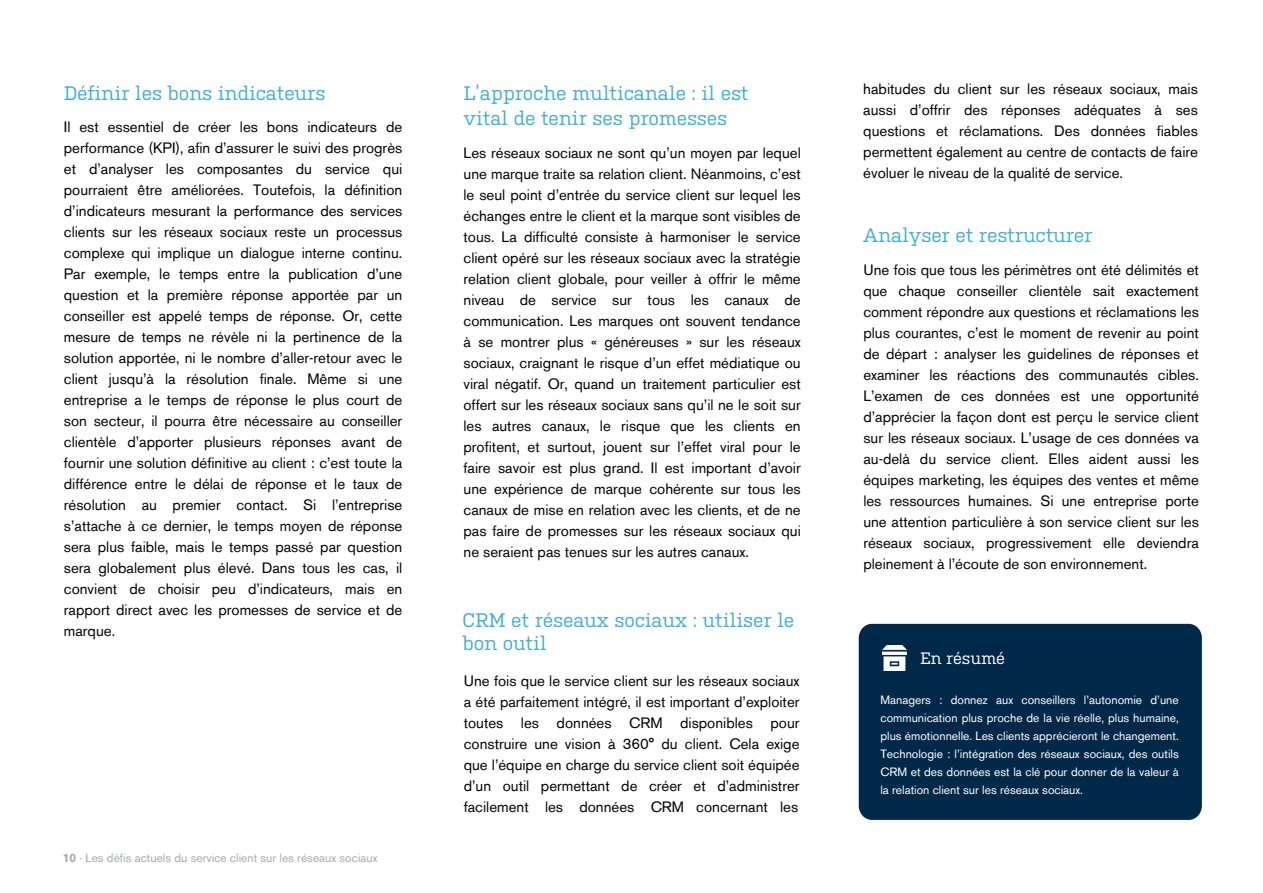
<style>
.page{position:relative;width:1263px;height:893px;background:#fff}
.page>*{position:absolute;margin:0;border:0;box-sizing:border-box;transform-origin:0 0}
.t1{font:19.5px/24px "Kulturista";letter-spacing:-.01em;color:#42afd5}
.t2{font:16.5px "Kulturista";letter-spacing:-.01em;color:#fff}
.t3{font:15px/21px "Akzidenz Grotesk BE";color:#050205;text-align:justify}
.t4{font:12px/18px "Akzidenz Grotesk BE";color:#fff;text-align:justify}
.t5{font:12px "Akzidenz Grotesk BE";color:#a7a9ac}
.s1{font-weight:700}
</style>
<div class="page">
<div style="left:859px;top:624px;width:343px;height:196px;background:#002849;border-radius:14px"></div>
<img style="left:882px;top:646px;width:25px;height:25px">
<h1 class="t1" style="left:64px;top:79px;width:263px">Définir les bons indicateurs</h1>
<h1 class="t1" style="left:463px;top:80px;width:287px">L’approche multicanale : il est vital de tenir ses promesses</h1>
<p class="t3" style="left:64px;top:116px;width:340px">Il est essentiel de créer les bons indicateurs de performance (KPI), afin d’assurer le suivi des progrès et d’analyser les composantes du service qui pourraient être améliorées. Toutefois, la définition d’indicateurs mesurant la performance des services clients sur les réseaux sociaux reste un processus complexe qui implique un dialogue interne continu.<br>Par exemple, le temps entre la publication d’une question et la première réponse apportée par un conseiller est appelé temps de réponse. Or, cette mesure de temps ne révèle ni la pertinence de la solution apportée, ni le nombre d’aller-retour avec le client jusqu’à la résolution finale. Même si une entreprise a le temps de réponse le plus court de son secteur, il pourra être nécessaire au conseiller clientèle d’apporter plusieurs réponses avant de fournir une solution définitive au client : c’est toute la différence entre le délai de réponse et le taux de résolution au premier contact. Si l’entreprise s’attache à ce dernier, le temps moyen de réponse sera plus faible, mais le temps passé par question sera globalement plus élevé. Dans tous les cas, il convient de choisir peu d’indicateurs, mais en rapport direct avec les promesses de service et de marque.</p>
<p class="t3" style="left:463px;top:142px;width:339px">Les réseaux sociaux ne sont qu’un moyen par lequel une marque traite sa relation client. Néanmoins, c’est le seul point d’entrée du service client sur lequel les échanges entre le client et la marque sont visibles de tous. La difficulté consiste à harmoniser le service client opéré sur les réseaux sociaux avec la stratégie relation client globale, pour veiller à offrir le même niveau de service sur tous les canaux de communication. Les marques ont souvent tendance à se montrer plus « généreuses » sur les réseaux sociaux, craignant le risque d’un effet médiatique ou viral négatif. Or, quand un traitement particulier est offert sur les réseaux sociaux sans qu’il ne le soit sur les autres canaux, le risque que les clients en profitent, et surtout, jouent sur l’effet viral pour le faire savoir est plus grand. Il est important d’avoir une expérience de marque cohérente sur tous les canaux de mise en relation avec les clients, et de ne pas faire de promesses sur les réseaux sociaux qui ne seraient pas tenues sur les autres canaux.</p>
<h1 class="t1" style="left:463px;top:606px;width:333px;line-height:23.4px">CRM et réseaux sociaux : utiliser le bon outil</h1>
<p class="t5" style="left:63px;top:851px;width:316px"><span class="s1">10</span> · Les défis actuels du service client sur les réseaux sociaux</p>
<p class="t3" style="left:464px;top:670px;width:337px">Une fois que le service client sur les réseaux sociaux a été parfaitement intégré, il est important d’exploiter toutes les données CRM disponibles pour construire une vision à 360° du client. Cela exige que l’équipe en charge du service client soit équipée d’un outil permettant de créer et d’administrer facilement les données CRM concernant les</p>
<p class="t3" style="left:863px;top:78px;width:336px">habitudes du client sur les réseaux sociaux, mais aussi d’offrir des réponses adéquates à ses questions et réclamations. Des données fiables permettent également au centre de contacts de faire évoluer le niveau de la qualité de service.</p>
<h1 class="t1" style="left:863px;top:221px;width:231px">Analyser et restructurer</h1>
<p class="t3" style="left:863px;top:260px;width:337px">Une fois que tous les périmètres ont été délimités et que chaque conseiller clientèle sait exactement comment répondre aux questions et réclamations les plus courantes, c’est le moment de revenir au point de départ : analyser les guidelines de réponses et examiner les réactions des communautés cibles.<br>L’examen de ces données est une opportunité d’apprécier la façon dont est perçu le service client sur les réseaux sociaux. L’usage de ces données va au-delà du service client. Elles aident aussi les équipes marketing, les équipes des ventes et même les ressources humaines. Si une entreprise porte une attention particulière à son service client sur les réseaux sociaux, progressivement elle deviendra pleinement à l’écoute de son environnement.</p>
<p class="t2" style="left:920px;top:646px;width:87px">En résumé</p>
<p class="t4" style="left:880px;top:691px;width:300px">Managers : donnez aux conseillers l’autonomie d’une communication plus proche de la vie réelle, plus humaine, plus émotionnelle. Les clients apprécieront le changement.<br>Technologie : l’intégration des réseaux sociaux, des outils CRM et des données est la clé pour donner de la valeur à la relation client sur les réseaux sociaux.</p>
</div>
